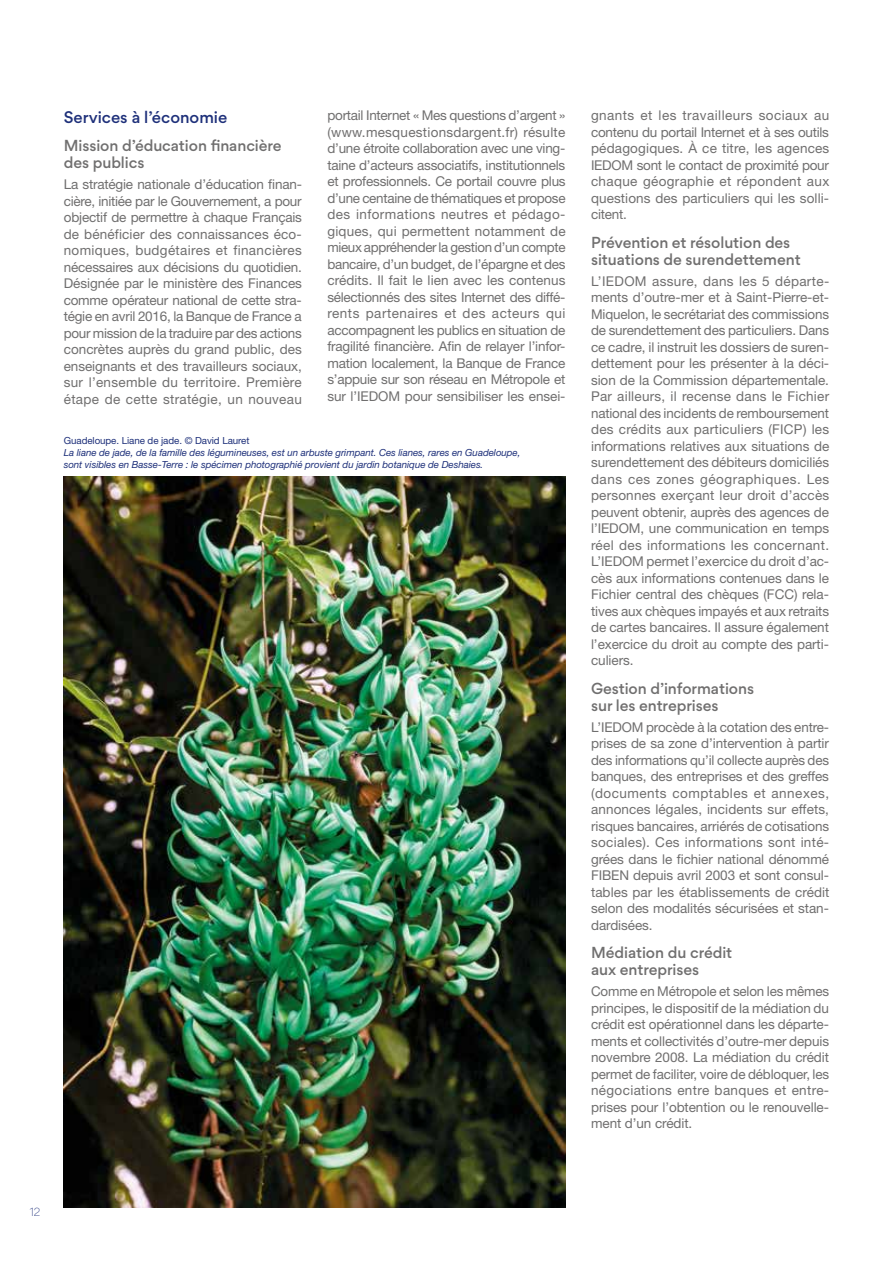
<style>
.page{position:relative;width:893px;height:1263px;background:#fff}
.page>*{position:absolute;margin:0;border:0;box-sizing:border-box;transform-origin:0 0}
.t1{font:500 15px "Gordita";color:#1e307a}
.t2{font:500 14.25px/17.1px "Gordita";letter-spacing:-.005em;color:#706f6f}
.t3{font:13.5px/16.5px "Helvetica Neue LT Std";letter-spacing:-.005em;color:#706f6f;text-align:justify}
.t4{font:300 10.5px "Gordita";color:#1e307a}
.t5{font:italic 9.75px/12px "Helvetica Neue LT Std";letter-spacing:-.005em;color:#1e307a}
.t6{font:9.75px "Helvetica Neue LT Std";letter-spacing:-.005em;color:#1e307a}
</style>
<div class="page">
<img style="left:64px;top:476px;width:502px;height:732px">
<p class="t3" style="left:327px;top:107px;width:240px">portail Internet « Mes questions d’argent » (www.mesquestionsdargent.fr) résulte d’une étroite collaboration avec une ving&shy;taine d’acteurs associatifs, institutionnels et professionnels. Ce portail couvre plus d’une centaine de thématiques et propose des informations neutres et pédago&shy;giques, qui permettent notamment de mieux appréhender la gestion d’un compte bancaire, d’un budget, de l’épargne et des crédits. Il fait le lien avec les contenus sélectionnés des sites Internet des diffé&shy;rents partenaires et des acteurs qui accompagnent les publics en situation de fragilité financière. Afin de relayer l’infor&shy;mation localement, la Banque de France s’appuie sur son réseau en Métropole et sur l’IEDOM pour sensibiliser les ensei-</p>
<p class="t3" style="left:591px;top:107px;width:240px">gnants et les travailleurs sociaux au contenu du portail Internet et à ses outils pédagogiques. À ce titre, les agences IEDOM sont le contact de proximité pour chaque géographie et répondent aux questions des particuliers qui les solli&shy;citent.</p>
<p class="t1" style="left:64px;top:106px;width:165px">Services à l’économie</p>
<p class="t2" style="left:64px;top:137px;width:219px">Mission d’éducation financière des publics</p>
<p class="t3" style="left:64px;top:176px;width:240px;text-align:left">La stratégie nationale d’éducation finan&shy;cière, initiée par le Gouvernement, a pour objectif de permettre à chaque Français de bénéficier des connaissances éco-- nomiques, budgétaires et financières nécessaires aux décisions du quotidien.<br>Désignée par le ministère des Finances comme opérateur national de cette stra&shy;tégie en avril 2016, la Banque de France a pour mission de la traduire par des actions concrètes auprès du grand public, des enseignants et des travailleurs sociaux, sur l’ensemble du territoire. Première étape de cette stratégie, un nouveau</p>
<p class="t2" style="left:591px;top:234px;width:211px">Prévention et résolution des situations de surendettement</p>
<p class="t3" style="left:591px;top:272px;width:240px">L’IEDOM assure, dans les 5 départe&shy;ments d’outre-mer et à Saint-Pierre-et-Miquelon, le secrétariat des commissions de surendettement des particuliers. Dans ce cadre, il instruit les dossiers de suren&shy;dettement pour les présenter à la déci&shy;sion de la Commission départementale.<br>Par ailleurs, il recense dans le Fichier national des incidents de remboursement des crédits aux particuliers (FICP) les informations relatives aux situations de surendettement des débiteurs domiciliés dans ces zones géographiques. Les personnes exerçant leur droit d’accès peuvent obtenir, auprès des agences de l’IEDOM, une communication en temps réel des informations les concernant.<br>L’IEDOM permet l’exercice du droit d’ac&shy;cès aux informations contenues dans le Fichier central des chèques (FCC) rela&shy;tives aux chèques impayés et aux retraits de cartes bancaires. Il assure également l’exercice du droit au compte des parti&shy;culiers.</p>
<p class="t2" style="left:591px;top:680px;width:165px">Gestion d’informations sur les entreprises</p>
<p class="t3" style="left:591px;top:718px;width:240px">L’IEDOM procède à la cotation des entre&shy;prises de sa zone d’intervention à partir des informations qu’il collecte auprès des banques, des entreprises et des greffes (documents comptables et annexes, annonces légales, incidents sur effets, risques bancaires, arriérés de cotisations sociales). Ces informations sont inté&shy;grées dans le fichier national dénommé FIBEN depuis avril 2003 et sont consul&shy;tables par les établissements de crédit selon des modalités sécurisées et stan&shy;dardisées.</p>
<p class="t2" style="left:591px;top:944px;width:143px">Médiation du crédit aux entreprises</p>
<p class="t3" style="left:591px;top:983px;width:240px">Comme en Métropole et selon les mêmes principes, le dispositif de la médiation du crédit est opérationnel dans les départe&shy;ments et collectivités d’outre-mer depuis novembre 2008. La médiation du crédit permet de faciliter, voire de débloquer, les négociations entre banques et entre&shy;prises pour l’obtention ou le renouvelle&shy;ment d’un crédit.</p>
<p class="t6" style="left:64px;top:434px;width:187px">Guadeloupe. Liane de jade. © David Lauret</p>
<p class="t5" style="left:64px;top:446px;width:458px">La liane de jade, de la famille des légumineuses, est un arbuste grimpant. Ces lianes, rares en Guadeloupe, sont visibles en Basse-Terre : le spécimen photographié provient du jardin botanique de Deshaies.</p>
<p class="t4" style="left:30px;top:1204px;width:12px">12</p>
</div>
